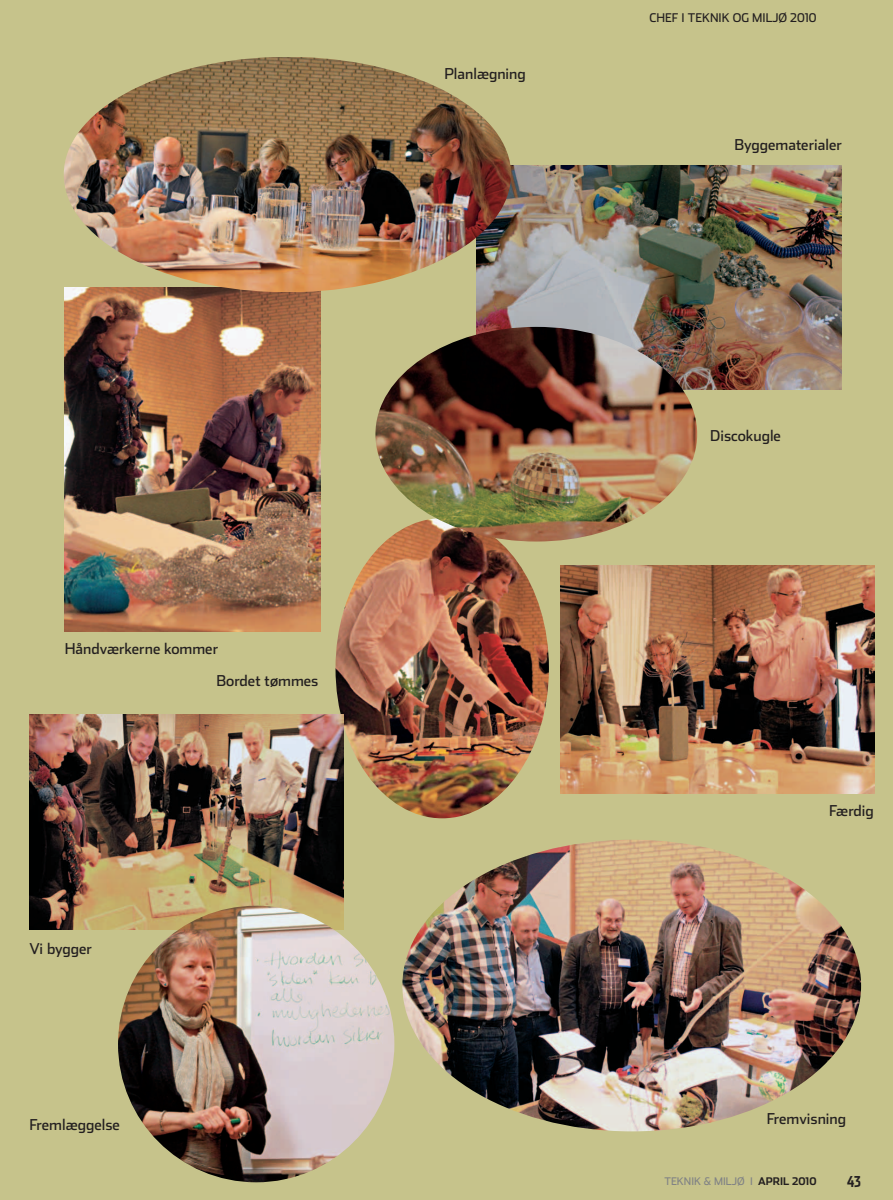
<style>
.page{position:relative;width:893px;height:1200px;background:#fff}
.page>*{position:absolute;margin:0;border:0;box-sizing:border-box;transform-origin:0 0}
.t1{font:15px "Stainless";color:#231f20}
.t2{font:700 15px "Stainless Comp";color:#231f20}
.t3{font:12px "Stainless";color:#231f20}
.t4{font:10.5px "Stainless";color:#808285}
.s1{font-weight:700;color:#231f20}
</style>
<div class="page">
<div style="left:0;top:0;width:893px;height:1199px;background:#c6c38b"></div>
<img style="left:476px;top:166px;width:366px;height:224px">
<img style="left:65px;top:292px;width:255px;height:339px">
<img style="left:335px;top:541px;width:214px;height:277px">
<img style="left:30px;top:714px;width:314px;height:215px">
<img style="left:118px;top:905px;width:276px;height:276px;border-radius:138px">
<img style="left:402px;top:840px;width:459px;height:291px">
<img style="left:64px;top:57px;width:447px;height:235px">
<img style="left:560px;top:565px;width:315px;height:228px">
<img style="left:375px;top:327px;width:322px;height:214px">
<p class="t1" style="left:65px;top:639px;width:155px">Håndværkerne kommer</p>
<p class="t1" style="left:30px;top:938px;width:64px">Vi bygger</p>
<p class="t1" style="left:216px;top:671px;width:104px">Bordet tømmes</p>
<p class="t1" style="left:444px;top:64px;width:83px">Planlægning</p>
<p class="t3" style="left:649px;top:11px;width:169px">CHEF I TEKNIK OG MILJØ 2010</p>
<p class="t1" style="left:734px;top:136px;width:109px">Byggematerialer</p>
<p class="t1" style="left:710px;top:426px;width:72px">Discokugle</p>
<p class="t1" style="left:829px;top:801px;width:46px">Færdig</p>
<p class="t1" style="left:30px;top:1114px;width:92px">Fremlæggelse</p>
<p class="t1" style="left:767px;top:1109px;width:81px">Fremvisning</p>
<p class="t4" style="left:664px;top:1174px;width:153px">TEKNIK &amp; MILJØ I <span class="s1">APRIL 2010</span></p>
<p class="t2" style="left:847px;top:1172px;width:16px">43</p>
</div>
